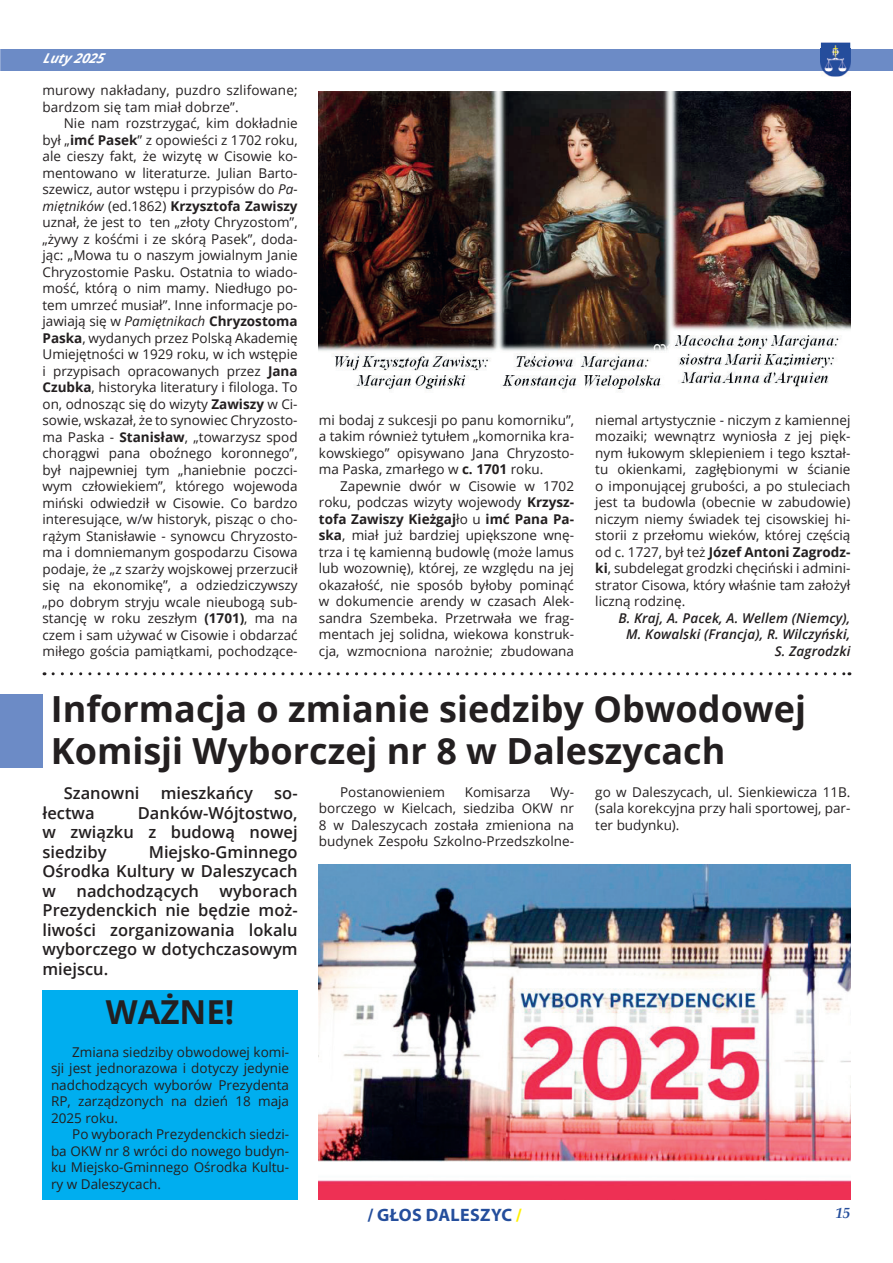
<style>
.page{position:relative;width:893px;height:1263px;background:#fff}
.page>*{position:absolute;margin:0;border:0;box-sizing:border-box;transform-origin:0 0}
.t1{font:700 36px/42px "Open Sans";color:#231f20}
.t2{font:700 33px "Open Sans";color:#231f20}
.t3{font:700 18px "Myriad Pro";letter-spacing:.02em;color:#244e9c}
.t4{font:600 16.5px/19.5px "Open Sans";color:#231f20;text-align:justify}
.t5{font:italic 700 15px "Palatino Linotype";color:#244e9c}
.t6{font:13.5px/16.5px "Open Sans";color:#231f20;text-align:justify}
.t7{font:italic 600 13.5px/16.5px "Open Sans";letter-spacing:.01em;color:#231f20;text-align:right}
.t8{font:italic 700 13.5px "Open Sans";color:#fff}
.s1{font-weight:700}
.s2{font-style:italic}
.s3{color:#fff101}
</style>
<div class="page">
<div style="left:0;top:49px;width:893px;height:21px;background:#6c8bc6"></div>
<img style="left:821px;top:43px;width:29px;height:34px">
<img style="left:821px;top:49px;width:29px;height:21px">
<img style="left:319px;top:864px;width:531px;height:335px">
<div style="left:0;top:694px;width:42px;height:73px;background:#6c8bc6"></div>
<div style="left:43px;top:990px;width:255px;height:209px;background:#00aeef"></div>
<svg style="left:53px;top:672px;width:797px;height:3px"></svg>
<img style="left:319px;top:91px;width:531px;height:301px">
<p class="t8" style="left:43px;top:49px;width:67px">Luty 2025</p>
<p class="t6" style="left:43px;top:82px;width:257px">murowy nakładany, puzdro szlifowane; bardzom się tam miał dobrze”.</p>
<p class="t6" style="left:43px;top:115px;width:257px;text-indent:21px">Nie nam rozstrzygać, kim dokładnie był „<span class="s1">imć Pasek</span>” z opowieści z 1702 roku, ale cieszy fakt, że wizytę w Cisowie ko&shy;mentowano w literaturze. Julian Barto&shy;szewicz, autor wstępu i przypisów do <span class="s2">Pa&shy;miętników</span> (ed.1862) <span class="s1">Krzysztofa Zawiszy </span>uznał, że jest to ten „złoty Chryzostom”, „żywy z kośćmi i ze skórą Pasek”, doda&shy;jąc: „Mowa tu o naszym jowialnym Janie Chryzostomie Pasku. Ostatnia to wiado&shy;mość, którą o nim mamy. Niedługo po&shy;tem umrzeć musiał”. Inne informacje po&shy;jawiają się w <span class="s2">Pamiętnikach</span> <span class="s1">Chryzostoma Paska</span>, wydanych przez Polską Akademię Umiejętności w 1929 roku, w ich wstępie i przypisach opracowanych przez <span class="s1">Jana Czubka</span>, historyka literatury i filologa. To on, odnosząc się do wizyty <span class="s1">Zawiszy</span> w Ci&shy;sowie, wskazał, że to synowiec Chryzosto&shy;ma Paska - <span class="s1">Stanisław</span>, „towarzysz spod chorągwi pana oboźnego koronnego”, był najpewniej tym „haniebnie poczci&shy;wym człowiekiem”, którego wojewoda miński odwiedził w Cisowie. Co bardzo interesujące, w/w historyk, pisząc o cho&shy;rążym Stanisławie - synowcu Chryzosto&shy;ma i domniemanym gospodarzu Cisowa podaje, że „z szarży wojskowej przerzucił się na ekonomikę”, a odziedziczywszy „po dobrym stryju wcale nieubogą sub&shy;stancję w roku zeszłym <span class="s1">(1701)</span>, ma na czem i sam używać w Cisowie i obdarzać miłego gościa pamiątkami, pochodzące-</p>
<p class="t6" style="left:319px;top:411px;width:257px">mi bodaj z sukcesji po panu komorniku”, a takim również tytułem „komornika kra&shy;kowskiego” opisywano Jana Chryzosto&shy;ma Paska, zmarłego w <span class="s1">c. 1701</span> roku.</p>
<p class="t6" style="left:319px;top:477px;width:257px;text-indent:21px">Zapewnie dwór w Cisowie w 1702 roku, podczas wizyty wojewody <span class="s1">Krzysz&shy;tofa Zawiszy Kieżgaj</span>ło u <span class="s1">imć Pana Pa&shy;ska</span>, miał już bardziej upiększone wnę&shy;trza i tę kamienną budowlę (może lamus lub wozownię), której, ze względu na jej okazałość, nie sposób byłoby pominąć w dokumencie arendy w czasach Alek&shy;sandra Szembeka. Przetrwała we frag&shy;mentach jej solidna, wiekowa konstruk&shy;cja, wzmocniona narożnie; zbudowana</p>
<p class="t6" style="left:595px;top:411px;width:257px">niemal artystycznie - niczym z kamiennej mozaiki; wewnątrz wyniosła z jej pięk&shy;nym łukowym sklepieniem i tego kształ&shy;tu okienkami, zagłębionymi w ścianie o imponującej grubości, a po stuleciach jest ta budowla (obecnie w zabudowie) niczym niemy świadek tej cisowskiej hi&shy;storii z przełomu wieków, której częścią od c. 1727, był też <span class="s1">Józef Antoni Zagrodz&shy;ki</span>, subdelegat grodzki chęciński i admini&shy;strator Cisowa, który właśnie tam założył liczną rodzinę.</p>
<p class="t7" style="left:618px;top:609px;width:233px">B. Kraj, A. Pacek, A. Wellem (Niemcy),<br>M. Kowalski (Francja), R. Wilczyński,<br>S. Zagrodzki</p>
<h1 class="t1" style="left:51px;top:687px;width:757px">Informacja o zmianie siedziby Obwodowej<br>Komisji Wyborczej nr 8 w Daleszycach</h1>
<p class="t6" style="left:340px;top:783px;width:106px">Postanowieniem</p>
<p class="t6" style="left:465px;top:783px;width:67px">Komisarza</p>
<p class="t4" style="left:64px;top:783px;width:77px">Szanowni</p>
<p class="t4" style="left:161px;top:783px;width:94px">mieszkańcy</p>
<p class="t4" style="left:274px;top:783px;width:25px">so-</p>
<p class="t4" style="left:43px;top:802px;width:54px">łectwa</p>
<p class="t6" style="left:319px;top:783px;width:257px;text-indent:231px">Wy&shy;borczego w Kielcach, siedziba OKW nr 8 w Daleszycach została zmieniona na budynek Zespołu Szkolno-Przedszkolne-</p>
<p class="t6" style="left:595px;top:783px;width:257px">go w Daleszycach, ul. Sienkiewicza 11B. (sala korekcyjna przy hali sportowej, par&shy;ter budynku).</p>
<p class="t4" style="left:43px;top:802px;width:257px;text-indent:95px">Danków-Wójtostwo, w związku z budową nowej siedziby</p>
<p class="t4" style="left:43px;top:841px;width:257px;text-indent:106px">Miejsko-Gminnego Ośrodka Kultury w Daleszycach w nadchodzących wyborach Prezydenckich nie będzie moż&shy;liwości zorganizowania lokalu wyborczego w dotychczasowym miejscu.</p>
<h2 class="t2" style="left:106px;top:988px;width:130px">WAŻNE!</h2>
<p class="t6" style="left:51px;top:1043px;width:240px;text-indent:21px">Zmiana siedziby obwodowej komi&shy;sji jest jednorazowa i dotyczy jedynie nadchodzących wyborów Prezydenta RP, zarządzonych na dzień 18 maja 2025 roku.</p>
<p class="t6" style="left:51px;top:1126px;width:240px;text-indent:21px">Po wyborach Prezydenckich siedzi&shy;ba OKW nr 8 wróci do nowego budyn&shy;ku Miejsko-Gminnego Ośrodka Kultu&shy;ry w Daleszycach.</p>
<h3 class="t3" style="left:367px;top:1203px;width:156px">/ GŁOS DALESZYC <span class="s3">/</span></h3>
<p class="t5" style="left:835px;top:1202px;width:16px">15</p>
</div>
